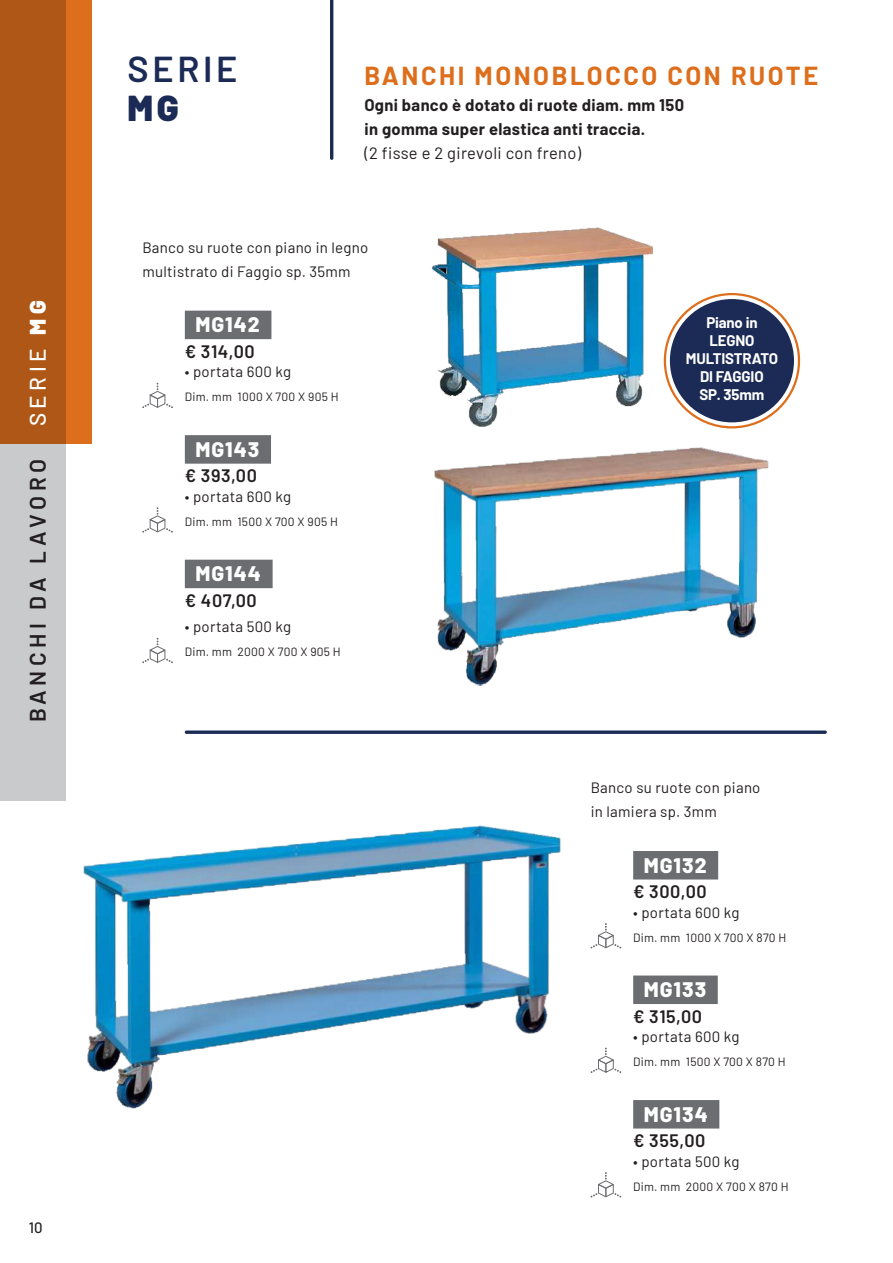
<style>
.page{position:relative;width:893px;height:1263px;background:#fff}
.page>*{position:absolute;margin:0;border:0;box-sizing:border-box;transform-origin:0 0}
.t1{font:600 36px "Barlow";letter-spacing:.1em;color:#1b2b55}
.t2{font:900 36px "Barlow";color:#1b2b55}
.t3{font:700 25.5px "Barlow";letter-spacing:.1em;color:#dd6e1c}
.t4{font:600 22.5px "Barlow";letter-spacing:.2em;color:#231f20}
.t5{font:500 22.5px "Barlow";letter-spacing:.2em;color:#fff}
.t6{font:800 21px "Barlow";letter-spacing:.05em;color:#fff}
.t7{font:600 18px "Barlow";letter-spacing:.03em;color:#231f20}
.t8{font:700 16.5px/24px "Barlow";letter-spacing:.02em;color:#231f20}
.t9{font:16.5px "Barlow";letter-spacing:.02em;color:#231f20}
.t10{font:15px/24px "Barlow";letter-spacing:.02em;color:#231f20}
.t11{font:700 15px/18px "Barlow";letter-spacing:-.01em;color:#fff;text-align:center}
.t12{font:500 15px "Barlow";color:#231f20}
.t13{font:12px "Barlow";letter-spacing:.02em;color:#231f20}
.s1{font-weight:900}
</style>
<div class="page">
<img style="left:434px;top:447px;width:335px;height:239px">
<img style="left:432px;top:227px;width:232px;height:200px">
<img style="left:83px;top:825px;width:478px;height:284px">
<div style="left:185px;top:311px;width:86px;height:28px;background:#6c6d70"></div>
<div style="left:185px;top:435px;width:86px;height:29px;background:#6c6d70"></div>
<div style="left:185px;top:560px;width:88px;height:28px;background:#6c6d70"></div>
<svg style="left:142px;top:383px;width:31px;height:25px"></svg>
<svg style="left:142px;top:507px;width:31px;height:26px"></svg>
<svg style="left:142px;top:638px;width:31px;height:25px"></svg>
<div style="left:633px;top:851px;width:85px;height:28px;background:#6c6d70"></div>
<div style="left:633px;top:975px;width:85px;height:29px;background:#6c6d70"></div>
<div style="left:633px;top:1100px;width:86px;height:28px;background:#6c6d70"></div>
<svg style="left:591px;top:923px;width:30px;height:25px"></svg>
<svg style="left:591px;top:1048px;width:30px;height:25px"></svg>
<svg style="left:591px;top:1172px;width:30px;height:25px"></svg>
<svg style="left:330px;top:0;width:3px;height:160px"></svg>
<div style="left:0;top:443px;width:66px;height:358px;background:#c9cacb"></div>
<svg style="left:0;top:0;width:91px;height:443px;background:#ba5d17"></svg>
<svg style="left:185px;top:730px;width:642px;height:4px;background:#3c4a6e"></svg>
<svg style="left:665px;top:294px;width:134px;height:133px"></svg>
<div style="left:670px;top:299px;width:124px;height:123px;background:#1b2b55;border-radius:50%"></div>
<h3 class="t5" style="left:21px;top:426px;width:127px;rotate:-90deg">SERIE <span class="s1">MG</span></h3>
<h3 class="t4" style="left:21px;top:722px;width:265px;rotate:-90deg">BANCHI DA LAVORO</h3>
<p class="t12" style="left:29px;top:1217px;width:15px">10</p>
<h1 class="t1" style="left:128px;top:42px;width:111px">SERIE</h1>
<h1 class="t2" style="left:128px;top:81px;width:53px">MG</h1>
<h2 class="t3" style="left:364px;top:57px;width:455px">BANCHI MONOBLOCCO CON RUOTE</h2>
<p class="t8" style="left:364px;top:92px;width:321px">Ogni banco è dotato di ruote diam. mm 150 in gomma super elastica anti traccia.</p>
<p class="t9" style="left:364px;top:142px;width:218px">(2 fisse e 2 girevoli con freno)</p>
<p class="t10" style="left:142px;top:234px;width:228px">Banco su ruote con piano in legno multistrato di Faggio sp. 35mm</p>
<h3 class="t6" style="left:195px;top:309px;width:66px">MG142</h3>
<p class="t7" style="left:185px;top:338px;width:71px">€ 314,00</p>
<p class="t10" style="left:185px;top:359px;width:108px">• portata 600 kg</p>
<p class="t13" style="left:185px;top:388px;width:155px">Dim. mm 1000 X 700 X 905 H</p>
<h3 class="t6" style="left:195px;top:434px;width:66px">MG143</h3>
<p class="t7" style="left:185px;top:463px;width:74px">€ 393,00</p>
<p class="t10" style="left:185px;top:483px;width:108px">• portata 600 kg</p>
<p class="t13" style="left:185px;top:513px;width:155px">Dim. mm 1500 X 700 X 905 H</p>
<h3 class="t6" style="left:195px;top:558px;width:67px">MG144</h3>
<p class="t7" style="left:185px;top:587px;width:74px">€ 407,00</p>
<p class="t10" style="left:185px;top:614px;width:108px">• portata 500 kg</p>
<p class="t13" style="left:185px;top:643px;width:157px">Dim. mm 2000 X 700 X 905 H</p>
<p class="t11" style="left:686px;top:312px;width:94px">Piano in<br>LEGNO<br>MULTISTRATO<br>DI FAGGIO<br>SP. 35mm</p>
<p class="t10" style="left:591px;top:775px;width:171px">Banco su ruote con piano in lamiera sp. 3mm</p>
<h3 class="t6" style="left:644px;top:849px;width:64px">MG132</h3>
<p class="t7" style="left:633px;top:878px;width:75px">€ 300,00</p>
<p class="t10" style="left:633px;top:899px;width:108px">• portata 600 kg</p>
<p class="t13" style="left:633px;top:929px;width:155px">Dim. mm 1000 X 700 X 870 H</p>
<h3 class="t6" style="left:644px;top:974px;width:64px">MG133</h3>
<p class="t7" style="left:633px;top:1003px;width:70px">€ 315,00</p>
<p class="t10" style="left:633px;top:1024px;width:108px">• portata 600 kg</p>
<p class="t13" style="left:633px;top:1053px;width:154px">Dim. mm 1500 X 700 X 870 H</p>
<h3 class="t6" style="left:644px;top:1098px;width:66px">MG134</h3>
<p class="t7" style="left:633px;top:1127px;width:74px">€ 355,00</p>
<p class="t10" style="left:633px;top:1148px;width:108px">• portata 500 kg</p>
<p class="t13" style="left:633px;top:1178px;width:157px">Dim. mm 2000 X 700 X 870 H</p>
</div>
